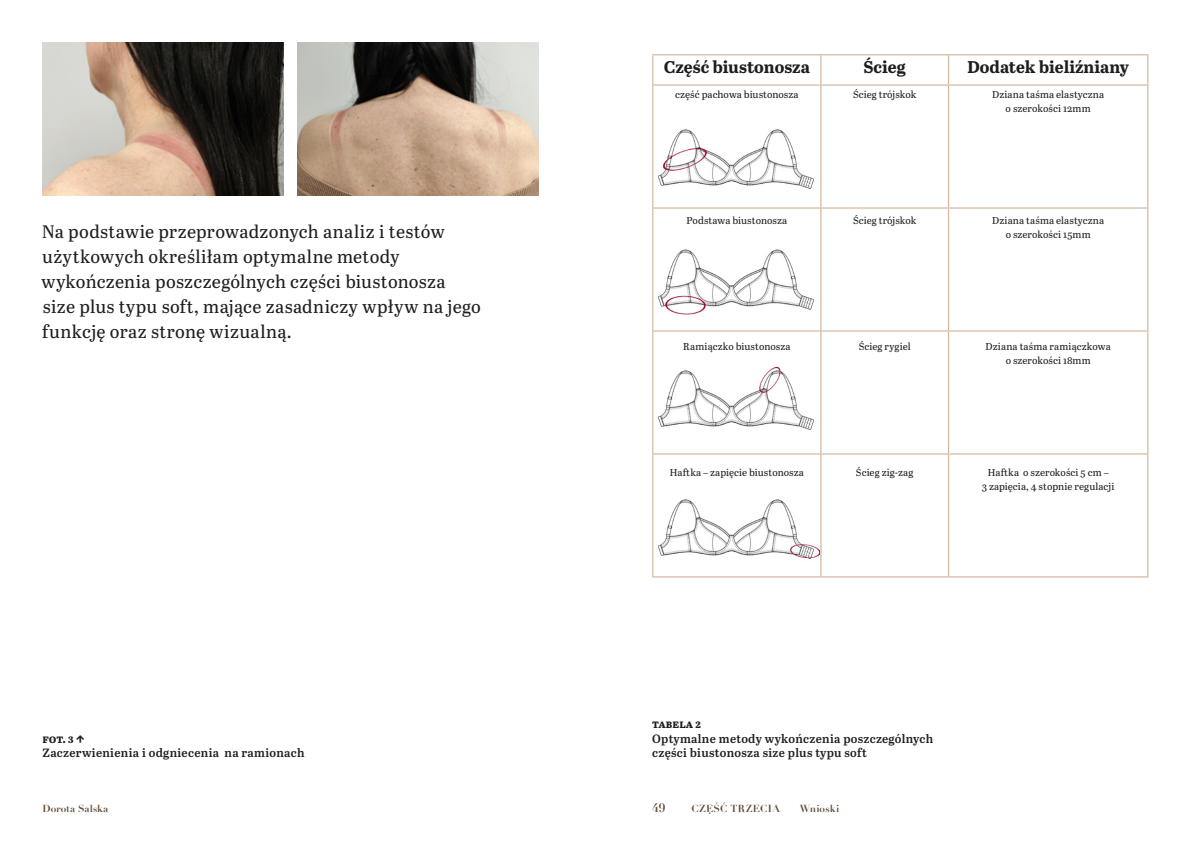
<style>
.page{position:relative;width:1191px;height:842px;background:#fff}
.page>*{position:absolute;margin:0;border:0;box-sizing:border-box;transform-origin:0 0}
.t1{font:18px/25px "Abril Text";letter-spacing:.015em;color:#1d1d1b}
.t2{font:700 17px "Abril Text";color:#1d1d1b}
.t3{font:600 12px/14.4px "Abril Text";letter-spacing:.025em;color:#1d1d1b}
.t4{font:700 12px "Abril Text";color:#1d1d1b}
.t5{font:700 12px "Didot";color:#614c3b}
.t6{font:10px/14px "Abril Text";letter-spacing:.005em;color:#1d1d1b;text-align:center}
.t7{font:700 10px "Didot";letter-spacing:.015em;color:#614c3b}
</style>
<div class="page">
<img style="left:653px;top:119px;width:161px;height:79px">
<img style="left:653px;top:489px;width:166px;height:79px">
<img style="left:653px;top:240px;width:161px;height:79px">
<img style="left:653px;top:360px;width:161px;height:80px">
<hr style="left:652px;top:54px;width:169px;height:1px;background:#d3b59d">
<svg style="left:652px;top:55px;width:1px;height:29px"></svg>
<hr style="left:821px;top:54px;width:127px;height:1px;background:#d3b59d">
<svg style="left:820px;top:55px;width:1px;height:29px"></svg>
<hr style="left:948px;top:54px;width:200px;height:1px;background:#d3b59d">
<svg style="left:948px;top:55px;width:1px;height:29px"></svg>
<svg style="left:1147px;top:55px;width:1px;height:29px"></svg>
<hr style="left:652px;top:84px;width:169px;height:2px;background:#d3b59d">
<hr style="left:652px;top:86px;width:1px;height:121px;background:#d3b59d">
<hr style="left:821px;top:84px;width:127px;height:2px;background:#d3b59d">
<hr style="left:820px;top:86px;width:1px;height:121px;background:#d3b59d">
<hr style="left:948px;top:84px;width:200px;height:2px;background:#d3b59d">
<hr style="left:948px;top:86px;width:1px;height:121px;background:#d3b59d">
<hr style="left:1147px;top:86px;width:1px;height:121px;background:#d3b59d">
<hr style="left:652px;top:207px;width:169px;height:2px;background:#d3b59d">
<hr style="left:652px;top:209px;width:1px;height:121px;background:#d3b59d">
<hr style="left:821px;top:207px;width:127px;height:2px;background:#d3b59d">
<hr style="left:820px;top:209px;width:1px;height:121px;background:#d3b59d">
<hr style="left:948px;top:207px;width:200px;height:2px;background:#d3b59d">
<hr style="left:948px;top:209px;width:1px;height:121px;background:#d3b59d">
<hr style="left:1147px;top:209px;width:1px;height:121px;background:#d3b59d">
<hr style="left:652px;top:330px;width:169px;height:2px;background:#d3b59d">
<hr style="left:652px;top:332px;width:1px;height:121px;background:#d3b59d">
<hr style="left:821px;top:330px;width:127px;height:2px;background:#d3b59d">
<hr style="left:820px;top:332px;width:1px;height:121px;background:#d3b59d">
<hr style="left:948px;top:330px;width:200px;height:2px;background:#d3b59d">
<hr style="left:948px;top:332px;width:1px;height:121px;background:#d3b59d">
<hr style="left:1147px;top:332px;width:1px;height:121px;background:#d3b59d">
<hr style="left:652px;top:453px;width:169px;height:1px;background:#d3b59d">
<hr style="left:652px;top:454px;width:1px;height:122px;background:#d3b59d">
<hr style="left:821px;top:453px;width:127px;height:1px;background:#d3b59d">
<hr style="left:820px;top:454px;width:1px;height:122px;background:#d3b59d">
<hr style="left:948px;top:453px;width:200px;height:1px;background:#d3b59d">
<hr style="left:948px;top:454px;width:1px;height:122px;background:#d3b59d">
<hr style="left:1147px;top:454px;width:1px;height:122px;background:#d3b59d">
<hr style="left:652px;top:576px;width:169px;height:1px;background:#d3b59d">
<hr style="left:821px;top:576px;width:127px;height:1px;background:#d3b59d">
<hr style="left:948px;top:576px;width:200px;height:1px;background:#d3b59d">
<img style="left:43px;top:43px;width:241px;height:153px">
<img style="left:298px;top:43px;width:241px;height:153px">
<h1 class="t1" style="left:41px;top:218px;width:441px">Na podstawie przeprowadzonych analiz i testów użytkowych określiłam optymalne metody wykończenia poszczególnych części biustonosza size plus typu soft, mające zasadniczy wpływ na jego funkcję oraz stronę wizualną.</h1>
<p class="t4" style="left:43px;top:729px;width:44px">fot. 3 k</p>
<p class="t3" style="left:43px;top:745px;width:263px">Zaczerwienienia i odgniecenia na ramionach</p>
<h2 class="t2" style="left:663px;top:54px;width:148px">Część biustonosza</h2>
<h2 class="t2" style="left:863px;top:54px;width:44px">Ścieg</h2>
<h2 class="t2" style="left:967px;top:54px;width:163px">Dodatek bieliźniany</h2>
<p class="t6" style="left:675px;top:87px;width:125px">część pachowa biustonosza</p>
<p class="t6" style="left:853px;top:87px;width:65px">Ścieg trójskok</p>
<p class="t6" style="left:992px;top:87px;width:113px">Dziana taśma elastyczna o szerokości 12mm</p>
<p class="t6" style="left:686px;top:213px;width:102px">Podstawa biustonosza</p>
<p class="t6" style="left:853px;top:213px;width:65px">Ścieg trójskok</p>
<p class="t6" style="left:992px;top:213px;width:113px">Dziana taśma elastyczna o szerokości 15mm</p>
<p class="t6" style="left:683px;top:339px;width:109px">Ramiączko biustonosza</p>
<p class="t6" style="left:859px;top:339px;width:53px">Ścieg rygiel</p>
<p class="t6" style="left:985px;top:339px;width:127px">Dziana taśma ramiączkowa o szerokości 18mm</p>
<p class="t6" style="left:670px;top:465px;width:135px">Haftka – zapięcie biustonosza</p>
<p class="t6" style="left:856px;top:465px;width:59px">Ścieg zig-zag</p>
<p class="t6" style="left:982px;top:465px;width:134px">Haftka o szerokości 5 cm –<br>3 zapięcia, 4 stopnie regulacji</p>
<p class="t4" style="left:652px;top:715px;width:50px">tabela 2</p>
<p class="t3" style="left:652px;top:730px;width:283px">Optymalne metody wykończenia poszczególnych części biustonosza size plus typu soft</p>
<p class="t7" style="left:43px;top:802px;width:67px">Dorota Salska</p>
<p class="t5" style="left:652px;top:800px;width:15px">49</p>
<p class="t7" style="left:691px;top:802px;width:90px">CZĘŚĆ TRZECIA</p>
<p class="t7" style="left:799px;top:802px;width:41px">Wnioski</p>
</div>
